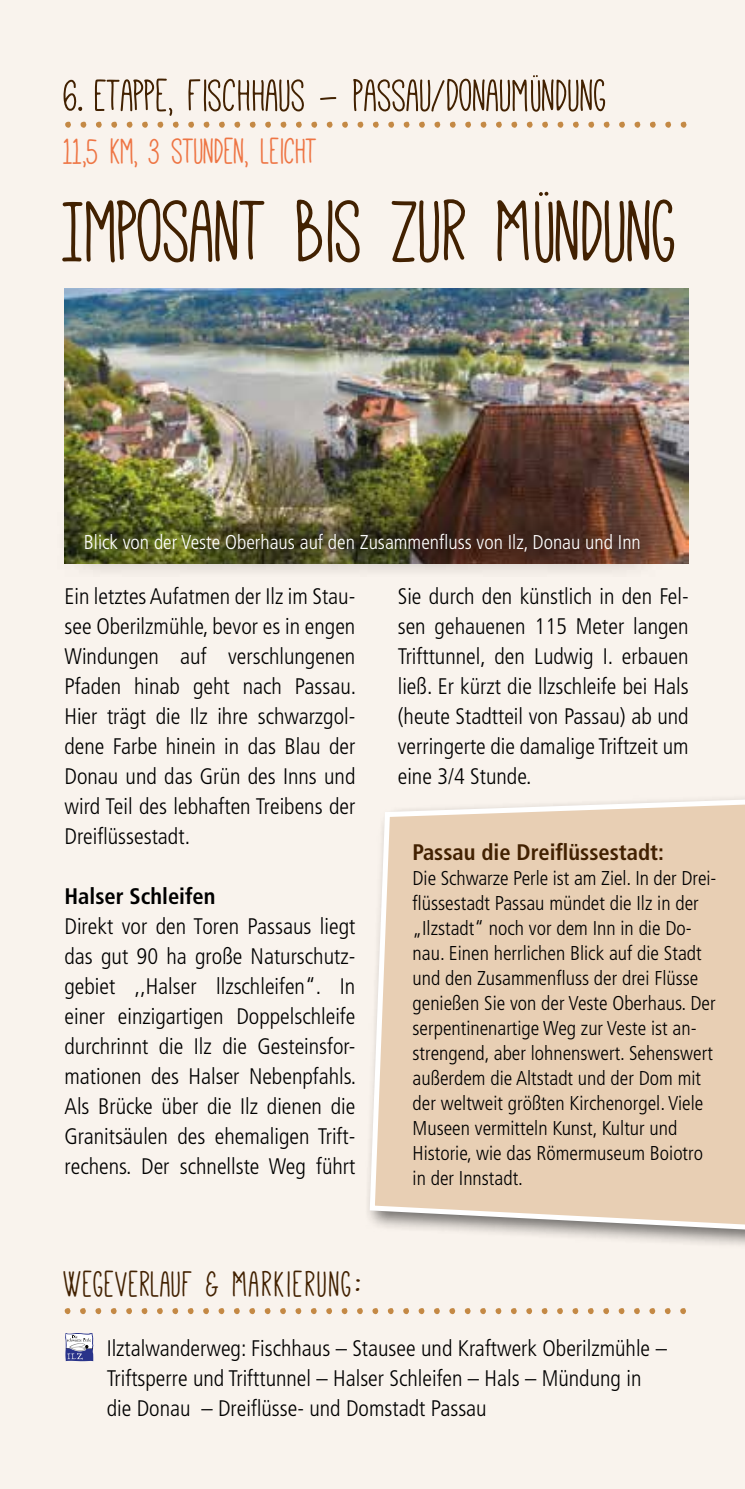
<style>
.page{position:relative;width:745px;height:1489px;background:#fff}
.page>*{position:absolute;margin:0;border:0;box-sizing:border-box;transform-origin:0 0}
.t1{font:97px "Mathlete Bulky";color:#422101}
.t2{font:72.5px "Mathlete Bulky";color:#c48945}
.t3{font:50px "Mathlete Bulky";letter-spacing:.01em;color:#422101}
.t4{font:40px "Mathlete Bulky";letter-spacing:.02em;color:#422101}
.t5{font:40px "Mathlete Bulky";color:#ee7544}
.t6{font:300 condensed 22.5px/30px "Frutiger";color:#000;text-align:justify}
.t7{font:700 condensed 22.5px "Frutiger";color:#422101}
.t8{font:700 condensed 22.5px "Frutiger";color:#000}
.t9{font:300 condensed 20px/25px "Frutiger";color:#000}
.t10{font:300 condensed 20px "Frutiger";color:#fff}
</style>
<div class="page">
<img style="left:0;top:0;width:1px;height:1260px">
<div style="left:1px;top:0;width:743px;height:1488px;background:#f9f3ed"></div>
<img style="left:65px;top:288px;width:622px;height:275px">
<svg style="left:65px;top:1333px;width:28px;height:27px"></svg>
<div style="left:364px;top:790px;width:380px;height:464px;background:#000;opacity:.56"></div>
<svg style="left:367px;top:793px;width:377px;height:443px;background:#e8d1b9"></svg>
<img style="left:64px;top:503px;width:604px;height:68px">
<h3 class="t3" style="left:64px;top:71px;width:543px">6. ETAPPE, FISCHHAUS – PASSAU/DONAUMÜNDUNG</h3>
<h3 class="t5" style="left:64px;top:131px;width:254px">11,5 KM, 3 STUNDEN, LEICHT</h3>
<h1 class="t1" style="left:64px;top:184px;width:614px">IMPOSANT BIS ZUR MÜNDUNG</h1>
<h2 class="t2" style="left:65px;top:70px;width:625px">.........................................</h2>
<p class="t10" style="left:84px;top:530px;width:558px">Blick von der Veste Oberhaus auf den Zusammenfluss von Ilz, Donau und Inn</p>
<p class="t6" style="left:64px;top:581px;width:293px">Ein letztes Aufatmen der Ilz im Stau&shy;see Oberilzmühle, bevor es in engen Windungen auf verschlungenen Pfaden hinab geht nach Passau.<br>Hier trägt die Ilz ihre schwarzgol&shy;dene Farbe hinein in das Blau der Donau und das Grün des Inns und wird Teil des lebhaften Treibens der Dreiflüssestadt.</p>
<p class="t8" style="left:64px;top:883px;width:152px">Halser Schleifen</p>
<p class="t6" style="left:64px;top:911px;width:293px">Direkt vor den Toren Passaus liegt das gut 90 ha große Naturschutz&shy;gebiet ,,Halser llzschleifen“. In einer einzigartigen Doppelschleife durchrinnt die Ilz die Gesteinsfor&shy;mationen des Halser Nebenpfahls.<br>Als Brücke über die Ilz dienen die Granitsäulen des ehemaligen Trift&shy;rechens. Der schnellste Weg führt</p>
<p class="t6" style="left:397px;top:581px;width:292px">Sie durch den künstlich in den Fel&shy;sen gehauenen 115 Meter langen Trifttunnel, den Ludwig I. erbauen ließ. Er kürzt die llzschleife bei Hals (heute Stadtteil von Passau) ab und verringerte die damalige Triftzeit um eine 3/4 Stunde.</p>
<p class="t7" style="left:412px;top:838px;width:253px">Passau die Dreiflüssestadt:</p>
<p class="t9" style="left:412px;top:865px;width:305px">Die Schwarze Perle ist am Ziel. In der Drei&shy;flüssestadt Passau mündet die Ilz in der „Ilzstadt“ noch vor dem Inn in die Do&shy;nau. Einen herrlichen Blick auf die Stadt und den Zusammenfluss der drei Flüsse genießen Sie von der Veste Oberhaus. Der serpentinenartige Weg zur Veste ist an&shy;strengend, aber lohnenswert. Sehenswert außerdem die Altstadt und der Dom mit der weltweit größten Kirchenorgel. Viele Museen vermitteln Kunst, Kultur und Historie, wie das Römermuseum Boiotro in der Innstadt.</p>
<h3 class="t4" style="left:64px;top:1264px;width:298px">WEGEVERLAUF &amp; MARKIERUNG:</h3>
<h2 class="t2" style="left:64px;top:1256px;width:625px">.........................................</h2>
<p class="t6" style="left:107px;top:1333px;width:561px;text-align:left">Ilztalwanderweg: Fischhaus – Stausee und Kraftwerk Oberilzmühle –<br>Triftsperre und Trifttunnel – Halser Schleifen – Hals – Mündung in die Donau – Dreiflüsse- und Domstadt Passau</p>
</div>
